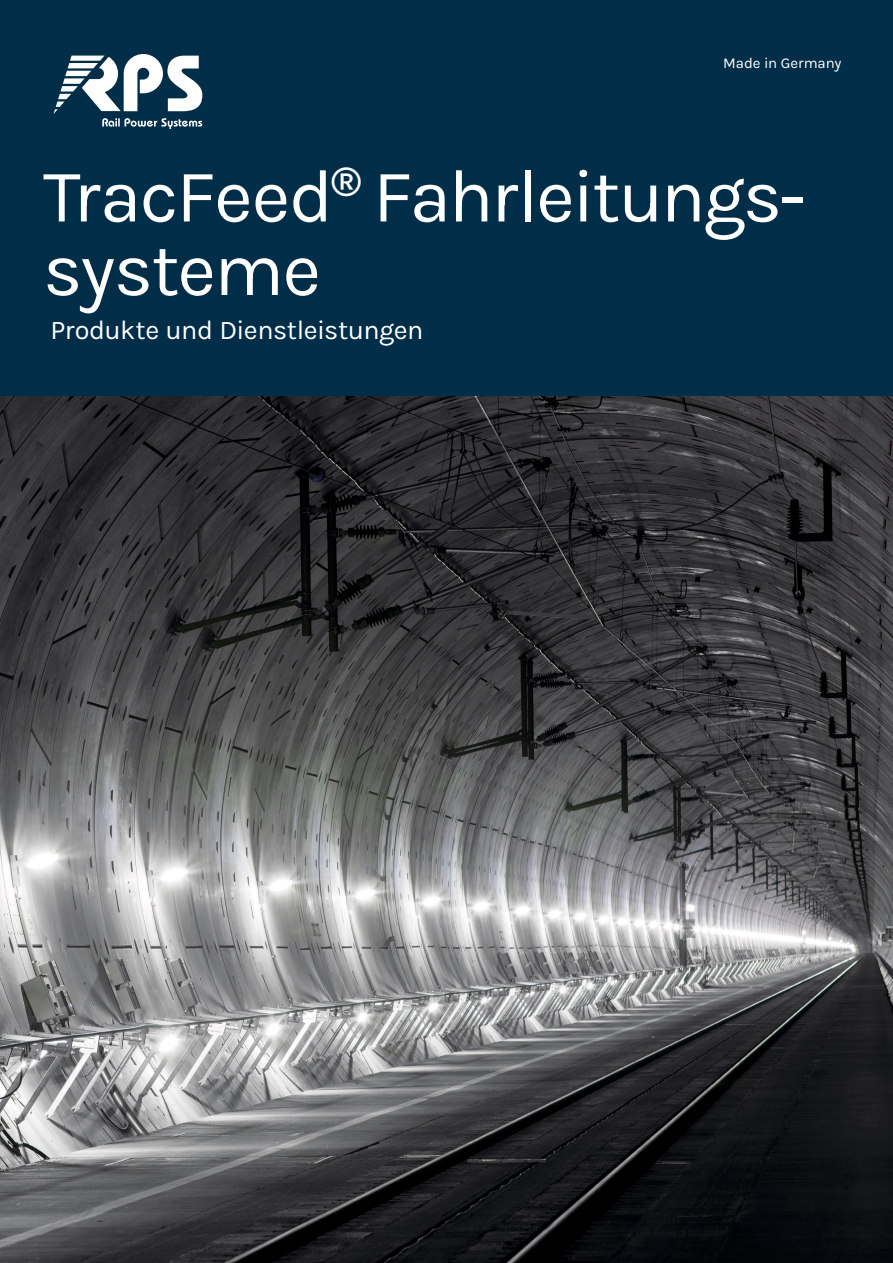
<style>
.page{position:relative;width:893px;height:1263px;background:#fff}
.page>*{position:absolute;margin:0;border:0;box-sizing:border-box;transform-origin:0 0}
.t1{font:75px/73.5px "Karla";letter-spacing:-.025em;color:#fff}
.t2{font:27px "Karla";letter-spacing:-.02em;color:#fff}
.t3{font:15px "Karla";letter-spacing:-.005em;color:#fff}
</style>
<div class="page">
<img style="left:0;top:396px;width:893px;height:867px">
<div style="left:0;top:0;width:893px;height:396px;background:#002e48"></div>
<svg style="left:54px;top:54px;width:148px;height:75px"></svg>
<p class="t3" style="left:723px;top:53px;width:120px">Made in Germany</p>
<p class="t1" style="left:43px;top:157px;width:764px">TracFeed<sup>®</sup> Fahrleitungs&shy;systeme</p>
<p class="t2" style="left:51px;top:313px;width:374px">Produkte und Dienstleistungen</p>
</div>
